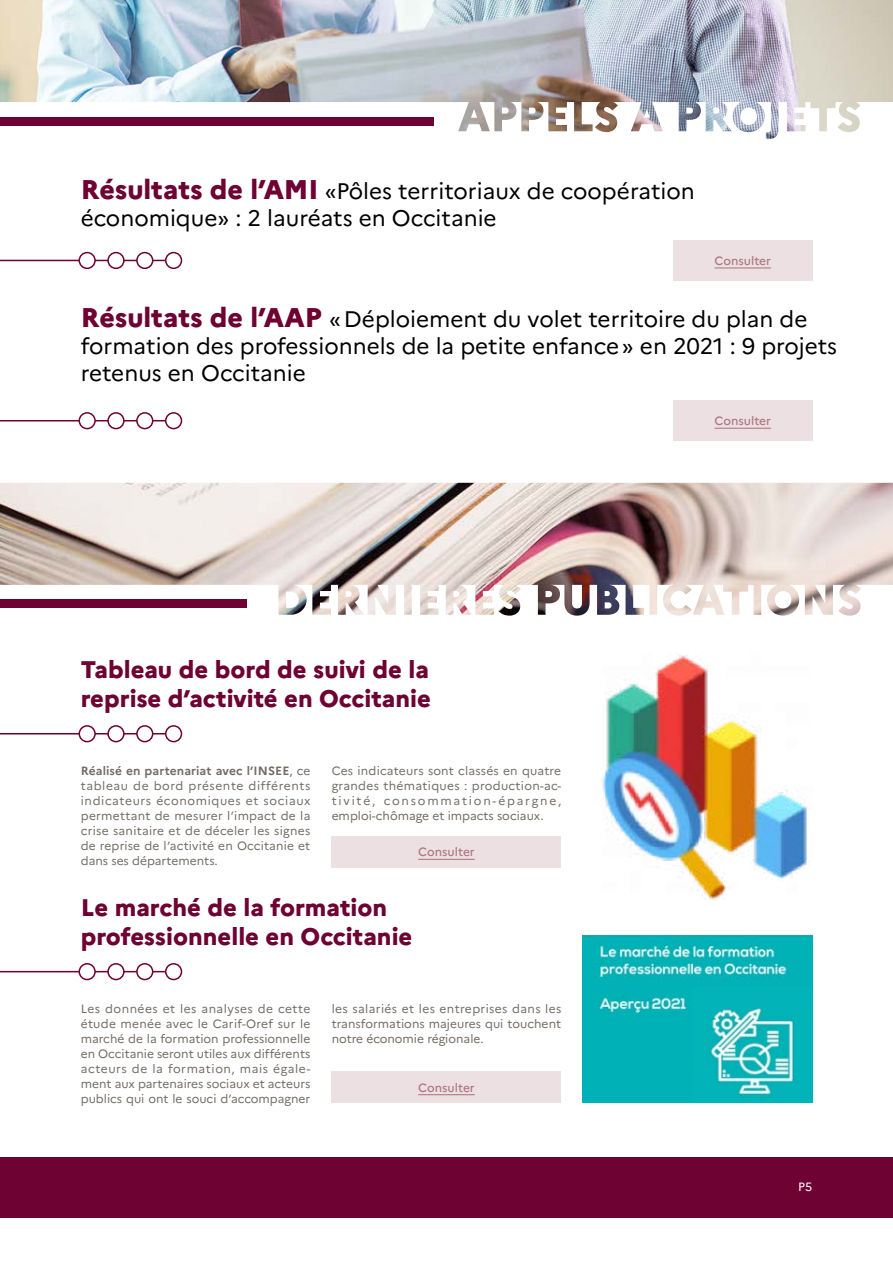
<style>
.page{position:relative;width:893px;height:1263px;background:#fff}
.page>*{position:absolute;margin:0;border:0;box-sizing:border-box;transform-origin:0 0}
.t1{font:800 24px/28.8px "Marianne";color:#6d0233}
.t2{font:22.5px/27px "Marianne";color:#000}
.t3{font:12px/15px "Marianne";color:#726c66;text-align:justify}
.t4{font:500 12px "Marianne";color:#ae7885}
.t5{font:12px "Marianne";color:#fff}
.s1{font-weight:800;font-size:27px;color:#6d0233}
.s2{font-weight:700}
</style>
<div class="page">
<img style="left:0;top:0;width:893px;height:139px">
<div style="left:0;top:1157px;width:893px;height:60px;background:#6d0233"></div>
<hr style="left:0;top:260px;width:172px;height:1px;background:#6d0233">
<div style="left:79px;top:253px;width:16px;height:15px;background:#fff;border-radius:50%"></div>
<div style="left:79px;top:252px;width:17px;height:17px;border:2px solid #6d0233;border-radius:50%"></div>
<div style="left:108px;top:253px;width:16px;height:15px;background:#fff;border-radius:50%"></div>
<div style="left:107px;top:252px;width:18px;height:17px;border:2px solid #6d0233;border-radius:50%"></div>
<div style="left:137px;top:253px;width:16px;height:15px;background:#fff;border-radius:50%"></div>
<div style="left:136px;top:252px;width:17px;height:17px;border:2px solid #6d0233;border-radius:50%"></div>
<div style="left:166px;top:253px;width:15px;height:15px;background:#fff;border-radius:50%"></div>
<div style="left:165px;top:252px;width:17px;height:17px;border:2px solid #6d0233;border-radius:50%"></div>
<hr style="left:0;top:420px;width:172px;height:1px;background:#6d0233">
<div style="left:79px;top:413px;width:16px;height:16px;background:#fff;border-radius:50%"></div>
<div style="left:79px;top:412px;width:17px;height:17px;border:2px solid #6d0233;border-radius:50%"></div>
<div style="left:108px;top:413px;width:16px;height:16px;background:#fff;border-radius:50%"></div>
<div style="left:107px;top:412px;width:18px;height:17px;border:2px solid #6d0233;border-radius:50%"></div>
<div style="left:137px;top:413px;width:16px;height:16px;background:#fff;border-radius:50%"></div>
<div style="left:136px;top:412px;width:17px;height:17px;border:2px solid #6d0233;border-radius:50%"></div>
<div style="left:166px;top:413px;width:15px;height:16px;background:#fff;border-radius:50%"></div>
<div style="left:165px;top:412px;width:17px;height:17px;border:2px solid #6d0233;border-radius:50%"></div>
<div style="left:673px;top:240px;width:140px;height:41px;background:#ede0e3"></div>
<hr style="left:714px;top:267px;width:57px;height:1px;background:#ae7885">
<div style="left:673px;top:400px;width:140px;height:41px;background:#ede0e3"></div>
<hr style="left:714px;top:428px;width:57px;height:1px;background:#ae7885">
<div style="left:332px;top:836px;width:229px;height:31px;background:#ede0e3"></div>
<hr style="left:418px;top:859px;width:57px;height:1px;background:#ae7885">
<div style="left:332px;top:1071px;width:229px;height:32px;background:#ede0e3"></div>
<hr style="left:418px;top:1094px;width:57px;height:1px;background:#ae7885">
<hr style="left:0;top:733px;width:172px;height:1px;background:#6d0233">
<div style="left:79px;top:726px;width:16px;height:16px;background:#fff;border-radius:50%"></div>
<div style="left:79px;top:725px;width:17px;height:17px;border:2px solid #6d0233;border-radius:50%"></div>
<div style="left:108px;top:726px;width:16px;height:16px;background:#fff;border-radius:50%"></div>
<div style="left:107px;top:725px;width:18px;height:17px;border:2px solid #6d0233;border-radius:50%"></div>
<div style="left:137px;top:726px;width:16px;height:16px;background:#fff;border-radius:50%"></div>
<div style="left:136px;top:725px;width:17px;height:17px;border:2px solid #6d0233;border-radius:50%"></div>
<div style="left:166px;top:726px;width:15px;height:16px;background:#fff;border-radius:50%"></div>
<div style="left:165px;top:725px;width:17px;height:17px;border:2px solid #6d0233;border-radius:50%"></div>
<hr style="left:0;top:971px;width:172px;height:1px;background:#6d0233">
<div style="left:79px;top:964px;width:16px;height:15px;background:#fff;border-radius:50%"></div>
<div style="left:79px;top:963px;width:17px;height:17px;border:2px solid #6d0233;border-radius:50%"></div>
<div style="left:108px;top:964px;width:16px;height:15px;background:#fff;border-radius:50%"></div>
<div style="left:107px;top:963px;width:18px;height:17px;border:2px solid #6d0233;border-radius:50%"></div>
<div style="left:137px;top:964px;width:16px;height:15px;background:#fff;border-radius:50%"></div>
<div style="left:136px;top:963px;width:17px;height:17px;border:2px solid #6d0233;border-radius:50%"></div>
<div style="left:166px;top:964px;width:15px;height:15px;background:#fff;border-radius:50%"></div>
<div style="left:165px;top:963px;width:17px;height:17px;border:2px solid #6d0233;border-radius:50%"></div>
<img style="left:0;top:483px;width:893px;height:133px">
<img style="left:602px;top:655px;width:206px;height:246px">
<img style="left:583px;top:935px;width:229px;height:168px">
<h2 class="t2" style="left:81px;top:177px;width:616px"><span class="s1">Résultats de l’AMI</span> «Pôles territoriaux de coopération économique» : 2 lauréats en Occitanie</h2>
<p class="t4" style="left:714px;top:253px;width:58px">Consulter</p>
<h2 class="t2" style="left:81px;top:306px;width:758px"><span class="s1">Résultats de l’AAP</span> «Déploiement du volet territoire du plan de formation des professionnels de la petite enfance» en 2021 : 9 projets retenus en Occitanie</h2>
<h1 class="t1" style="left:81px;top:655px;width:352px">Tableau de bord de suivi de la reprise d’activité en Occitanie</h1>
<p class="t3" style="left:81px;top:763px;width:231px"><span class="s2">Réalisé en partenariat avec l’INSEE</span>, ce tableau de bord présente différents indicateurs économiques et sociaux permettant de mesurer l’impact de la crise sanitaire et de déceler les signes de reprise de l’activité en Occitanie et dans ses départements.</p>
<p class="t3" style="left:332px;top:763px;width:231px">Ces indicateurs sont classés en quatre grandes thématiques : production-ac&shy;tivité, consommation-épargne, emploi-chômage et impacts sociaux.</p>
<p class="t4" style="left:418px;top:845px;width:58px">Consulter</p>
<h1 class="t1" style="left:81px;top:893px;width:333px">Le marché de la formation professionnelle en Occitanie</h1>
<p class="t3" style="left:81px;top:1001px;width:231px">Les données et les analyses de cette étude menée avec le Carif-Oref sur le marché de la formation professionnelle en Occitanie seront utiles aux différents acteurs de la formation, mais égale&shy;ment aux partenaires sociaux et acteurs publics qui ont le souci d’accompagner</p>
<p class="t3" style="left:332px;top:1001px;width:231px">les salariés et les entreprises dans les transformations majeures qui touchent notre économie régionale.</p>
<p class="t4" style="left:418px;top:1080px;width:58px">Consulter</p>
<p class="t4" style="left:714px;top:414px;width:58px">Consulter</p>
<p class="t5" style="left:798px;top:1180px;width:16px">P5</p>
</div>
